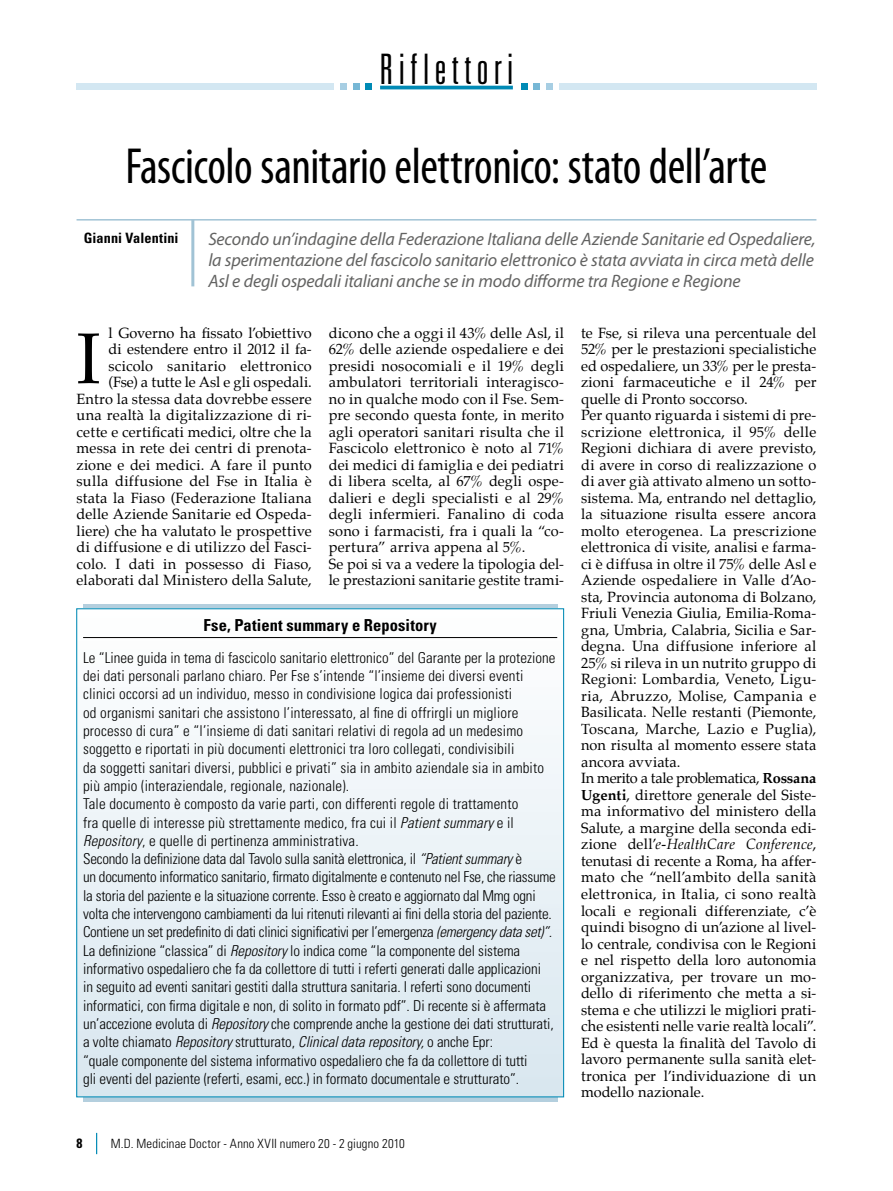
<style>
.page{position:relative;width:893px;height:1191px;background:#fff}
.page>*{position:absolute;margin:0;border:0;box-sizing:border-box;transform-origin:0 0}
.t1{font:72px "Palatino";color:#000}
.t2{font:condensed 51px "Myriad Pro";letter-spacing:-.01em;color:#000;scale:.95 1}
.t3{font:300 ultra-condensed 42px "Univers";color:#000}
.t4{font:italic 18px/21px "Myriad Pro";letter-spacing:-.01em;color:#636362;text-align:justify}
.t5{font:700 condensed 16.5px "Univers";letter-spacing:.01em;color:#000}
.t6{font:300 condensed 15px/18.3px "Univers";letter-spacing:-.005em;color:#000}
.t7{font:14.55px/16.5px "Palatino";letter-spacing:.01em;color:#000}
.t8{font:700 condensed 14.25px "Univers";letter-spacing:.005em;color:#000}
.t9{font:700 condensed 13.5px "Univers";color:#000}
.t10{font:300 condensed 12.75px "Univers";letter-spacing:.015em;color:#000}
.s1{font-weight:700}
.s2{font-style:italic}
</style>
<div class="page">
<hr style="left:380px;top:86px;width:133px;height:3px;background:#008ab5">
<svg style="left:366px;top:83px;width:6px;height:6px"></svg>
<svg style="left:353px;top:83px;width:6px;height:6px"></svg>
<div style="left:340px;top:83px;width:7px;height:6px;background:#a7cee3"></div>
<div style="left:77px;top:83px;width:257px;height:6px;background:#d3e7f2"></div>
<div style="left:546px;top:83px;width:7px;height:6px;background:#a7cee3"></div>
<svg style="left:534px;top:83px;width:6px;height:6px"></svg>
<svg style="left:521px;top:83px;width:6px;height:6px"></svg>
<div style="left:559px;top:83px;width:257px;height:6px;background:#d3e7f2"></div>
<svg style="left:96px;top:1132px;width:1px;height:22px"></svg>
<hr style="left:77px;top:219px;width:739px;height:1px;background:#a1c3d5">
<hr style="left:191px;top:220px;width:3px;height:66px;background:#a1c3d5">
<div style="left:77px;top:609px;width:487px;height:487px;background:linear-gradient(to bottom,#feffff,#d8e7ef)"></div>
<hr style="left:83px;top:637px;width:474px;height:1px;background:#000">
<h3 class="t3" style="left:379px;top:47px;width:135px">Riflettori</h3>
<h2 class="t2" style="left:125px;top:135px;width:677px">Fascicolo sanitario elettronico: stato dell’arte</h2>
<p class="t8" style="left:84px;top:229px;width:96px">Gianni Valentini</p>
<p class="t4" style="left:208px;top:228px;width:609px">Secondo un’indagine della Federazione Italiana delle Aziende Sanitarie ed Ospedaliere, la sperimentazione del fascicolo sanitario elettronico è stata avviata in circa metà delle Asl e degli ospedali italiani anche se in modo difforme tra Regione e Regione</p>
<p class="t7" style="left:77px;top:326px;width:237px;text-align:right">l Governo ha fissato l’obiettivo<br>di estendere entro il 2012 il fa&shy;scicolo sanitario elettronico (Fse) a tutte le Asl e gli ospedali.<br>Entro la stessa data dovrebbe essere una realtà la digitalizzazione di ri&shy;cette e certificati medici, oltre che la messa in rete dei centri di prenota&shy;zione e dei medici. A fare il punto sulla diffusione del Fse in Italia è stata la Fiaso (Federazione Italiana delle Aziende Sanitarie ed Ospeda&shy;liere) che ha valutato le prospettive di diffusione e di utilizzo del Fasci&shy;colo. I dati in possesso di Fiaso, elaborati dal Ministero della Salute,</p>
<p class="t7" style="left:329px;top:326px;width:237px">dicono che a oggi il 43% delle Asl, il 62% delle aziende ospedaliere e dei presidi nosocomiali e il 19% degli ambulatori territoriali interagisco&shy;no in qualche modo con il Fse. Sem&shy;pre secondo questa fonte, in merito agli operatori sanitari risulta che il Fascicolo elettronico è noto al 71% dei medici di famiglia e dei pediatri di libera scelta, al 67% degli ospe&shy;dalieri e degli specialisti e al 29% degli infermieri. Fanalino di coda sono i farmacisti, fra i quali la “co&shy;pertura” arriva appena al 5%.<br>Se poi si va a vedere la tipologia del&shy;le prestazioni sanitarie gestite trami-</p>
<p class="t7" style="left:581px;top:326px;width:237px">te Fse, si rileva una percentuale del 52% per le prestazioni specialistiche ed ospedaliere, un 33% per le presta&shy;zioni farmaceutiche e il 24% per quelle di Pronto soccorso.<br>Per quanto riguarda i sistemi di pre&shy;scrizione elettronica, il 95% delle Regioni dichiara di avere previsto, di avere in corso di realizzazione o di aver già attivato almeno un sotto&shy;sistema. Ma, entrando nel dettaglio, la situazione risulta essere ancora molto eterogenea. La prescrizione elettronica di visite, analisi e farma&shy;ci è diffusa in oltre il 75% delle Asl e Aziende ospedaliere in Valle d’Ao&shy;sta, Provincia autonoma di Bolzano, Friuli Venezia Giulia, Emilia-Roma&shy;gna, Umbria, Calabria, Sicilia e Sar&shy;degna. Una diffusione inferiore al 25% si rileva in un nutrito gruppo di Regioni: Lombardia, Veneto, Ligu&shy;ria, Abruzzo, Molise, Campania e Basilicata. Nelle restanti (Piemonte, Toscana, Marche, Lazio e Puglia), non risulta al momento essere stata ancora avviata.<br>In merito a tale problematica, <span class="s1">Rossana Ugenti</span>, direttore generale del Siste&shy;ma informativo del ministero della Salute, a margine della seconda edi&shy;zione dell’<span class="s2">e-HealthCare Conference</span>, tenutasi di recente a Roma, ha affer&shy;mato che “nell’ambito della sanità elettronica, in Italia, ci sono realtà locali e regionali differenziate, c’è quindi bisogno di un’azione al livel&shy;lo centrale, condivisa con le Regioni e nel rispetto della loro autonomia organizzativa, per trovare un mo&shy;dello di riferimento che metta a si&shy;stema e che utilizzi le migliori prati&shy;che esistenti nelle varie realtà locali”.<br>Ed è questa la finalità del Tavolo di lavoro permanente sulla sanità elet&shy;tronica per l’individuazione di un modello nazionale.</p>
<h1 class="t1" style="left:77px;top:312px;width:26px">I</h1>
<p class="t5" style="left:203px;top:615px;width:235px">Fse, Patient summary e Repository</p>
<p class="t6" style="left:83px;top:648px;width:474px">Le “Linee guida in tema di fascicolo sanitario elettronico” del Garante per la protezione dei dati personali parlano chiaro. Per Fse s’intende “l’insieme dei diversi eventi clinici occorsi ad un individuo, messo in condivisione logica dai professionisti<br>od organismi sanitari che assistono l’interessato, al fine di offrirgli un migliore processo di cura” e “l’insieme di dati sanitari relativi di regola ad un medesimo soggetto e riportati in più documenti elettronici tra loro collegati, condivisibili<br>da soggetti sanitari diversi, pubblici e privati” sia in ambito aziendale sia in ambito più ampio (interaziendale, regionale, nazionale).<br>Tale documento è composto da varie parti, con differenti regole di trattamento<br>fra quelle di interesse più strettamente medico, fra cui il <span class="s2">Patient summary</span> e il <span class="s2">Repository</span>, e quelle di pertinenza amministrativa.<br>Secondo la definizione data dal Tavolo sulla sanità elettronica, il <span class="s2">“Patient summary</span> è<br>un documento informatico sanitario, firmato digitalmente e contenuto nel Fse, che riassume la storia del paziente e la situazione corrente. Esso è creato e aggiornato dal Mmg ogni volta che intervengono cambiamenti da lui ritenuti rilevanti ai fini della storia del paziente.<br>Contiene un set predefinito di dati clinici significativi per l’emergenza <span class="s2">(emergency data set)”.<br></span>La definizione “classica” di <span class="s2">Repository</span> lo indica come “la componente del sistema informativo ospedaliero che fa da collettore di tutti i referti generati dalle applicazioni<br>in seguito ad eventi sanitari gestiti dalla struttura sanitaria. I referti sono documenti informatici, con firma digitale e non, di solito in formato pdf”. Di recente si è affermata un’accezione evoluta di <span class="s2">Repository</span> che comprende anche la gestione dei dati strutturati, a volte chiamato <span class="s2">Repository</span> strutturato, <span class="s2">Clinical data repository,</span> o anche Epr:<br>“quale componente del sistema informativo ospedaliero che fa da collettore di tutti<br>gli eventi del paziente (referti, esami, ecc.) in formato documentale e strutturato”.</p>
<p class="t9" style="left:77px;top:1135px;width:7px">8</p>
<p class="t10" style="left:111px;top:1136px;width:296px">M.D. Medicinae Doctor - Anno XVII numero 20 - 2 giugno 2010</p>
</div>
